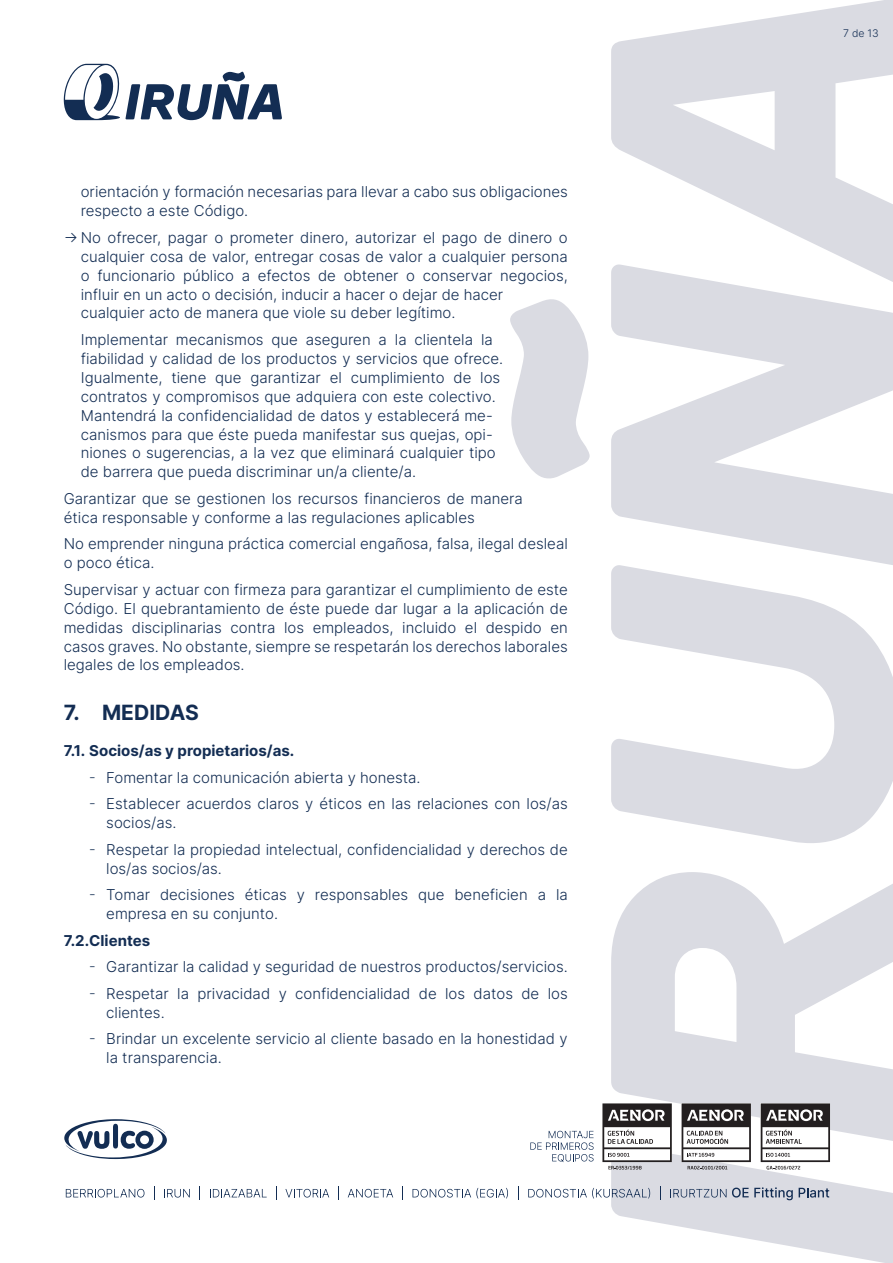
<style>
.page{position:relative;width:893px;height:1263px;background:#fff}
.page>*{position:absolute;margin:0;border:0;box-sizing:border-box;transform-origin:0 0}
.t1{font:700 21px "Inter";color:#132d53}
.parrafo_2_sin{font:300 15px/18.9px "Inter";color:#132d53}
.párrafo_1{font:300 15px/18.9px "Inter";color:#132d53}
.t2{font:700 15px "Inter";color:#132d53}
.t3{font:300 10.5px "Inter";color:#132d53}
</style>
<div class="page">
<svg style="left:611px;top:872px;width:282px;height:231px;fill:#dadbe2"></svg>
<svg style="left:611px;top:568px;width:282px;height:275px;fill:#dadbe2"></svg>
<svg style="left:510px;top:299px;width:80px;height:180px"></svg>
<svg style="left:611px;top:291px;width:282px;height:277px;fill:#dadbe2"></svg>
<svg style="left:611px;top:0;width:282px;height:291px;fill:#dadbe2"></svg>
<svg style="left:64px;top:64px;width:218px;height:56px"></svg>
<svg style="left:66px;top:1189px;width:78px;height:8px"></svg>
<svg style="left:154px;top:1186px;width:1px;height:14px"></svg>
<svg style="left:164px;top:1189px;width:26px;height:8px"></svg>
<svg style="left:199px;top:1186px;width:1px;height:14px"></svg>
<svg style="left:210px;top:1189px;width:57px;height:8px"></svg>
<svg style="left:276px;top:1186px;width:1px;height:14px"></svg>
<svg style="left:285px;top:1189px;width:44px;height:8px"></svg>
<svg style="left:338px;top:1186px;width:1px;height:14px"></svg>
<svg style="left:348px;top:1189px;width:45px;height:8px"></svg>
<svg style="left:402px;top:1186px;width:1px;height:14px"></svg>
<svg style="left:412px;top:1188px;width:96px;height:10px"></svg>
<svg style="left:518px;top:1186px;width:1px;height:14px"></svg>
<svg style="left:528px;top:1103px;width:365px;height:160px"></svg>
<svg style="left:64px;top:1119px;width:103px;height:40px"></svg>
<p class="parrafo_2_sin" style="left:81px;top:182px;width:488px">orientación y formación necesarias para llevar a cabo sus obligaciones respecto a este Código.</p>
<p class="parrafo_2_sin" style="left:81px;top:228px;width:489px;text-indent:-17px">ۄ No ofrecer, pagar o prometer dinero, autorizar el pago de dinero o cualquier cosa de valor, entregar cosas de valor a cualquier persona o funcionario pú blico a efectos de obtener o conservar negocios, influir en un acto o decisión, inducir a hacer o dejar de hacer cualquier acto de manera que viole su deber legítimo.</p>
<p class="parrafo_2_sin" style="left:81px;top:330px;width:424px">Implementar mecanismos que aseguren a la clientela la fiabilidad y calidad de los productos y servicios que ofrece.<br>Igualmente, tiene que garantizar el cumplimiento de los contratos y compromisos que adquiera con este colectivo.<br>Mantendrá la confidencialidad de datos y establecerá me&shy;canismos para que éste pueda manifestar sus quejas, opi&shy;niones o sugerencias, a la vez que eliminará cualquier tipo de barrera que pueda discriminar un/a cliente/a.</p>
<p class="párrafo_1" style="left:64px;top:489px;width:461px">Garantizar que se gestionen los recursos financieros de manera ética responsable y conforme a las regulaciones aplicables</p>
<p class="párrafo_1" style="left:64px;top:534px;width:505px">No emprender ninguna práctica comercial engañosa, falsa, ilegal desleal o poco ética.</p>
<p class="párrafo_1" style="left:64px;top:580px;width:506px;text-align:justify">Supervisar y actuar con firmeza para garantizar el cumplimiento de este Código. El quebrantamiento de éste puede dar lugar a la aplicación de medidas disciplinarias contra los empleados, incluido el despido en casos graves. No obstante, siempre se respetará n los derechos laborales legales de los empleados.</p>
<p class="t1" style="left:64px;top:697px;width:137px">7. MEDIDAS</p>
<p class="t2" style="left:64px;top:740px;width:232px">7.1. Socios/as y propietarios/as.</p>
<p class="parrafo_2_sin" style="left:89px;top:767px;width:333px">߾ Fomentar la comunicación abierta y honesta.</p>
<p class="parrafo_2_sin" style="left:106px;top:794px;width:463px;text-indent:-17px">߾ Establecer acuerdos claros y éticos en las relaciones con los/as socios/as.</p>
<p class="parrafo_2_sin" style="left:106px;top:839px;width:463px;text-indent:-17px">߾ Respetar la propiedad intelectual, confidencialidad y derechos de los/as socios/as.</p>
<p class="parrafo_2_sin" style="left:106px;top:885px;width:463px;text-indent:-17px">߾ Tomar decisiones éticas y responsables que beneficien a la empresa en su conjunto.</p>
<p class="t2" style="left:64px;top:929px;width:88px">7.2.Clientes</p>
<p class="parrafo_2_sin" style="left:89px;top:957px;width:480px">߾ Garantizar la calidad y seguridad de nuestros productos/servicios.</p>
<p class="parrafo_2_sin" style="left:106px;top:983px;width:463px;text-indent:-17px">߾ Respetar la privacidad y confidencialidad de los datos de los clientes.</p>
<p class="parrafo_2_sin" style="left:106px;top:1029px;width:463px;text-indent:-17px">߾ Brindar un excelente servicio al cliente basado en la honestidad y la transparencia.</p>
<p class="t3" style="left:843px;top:26px;width:37px">7 de 13</p>
</div>
